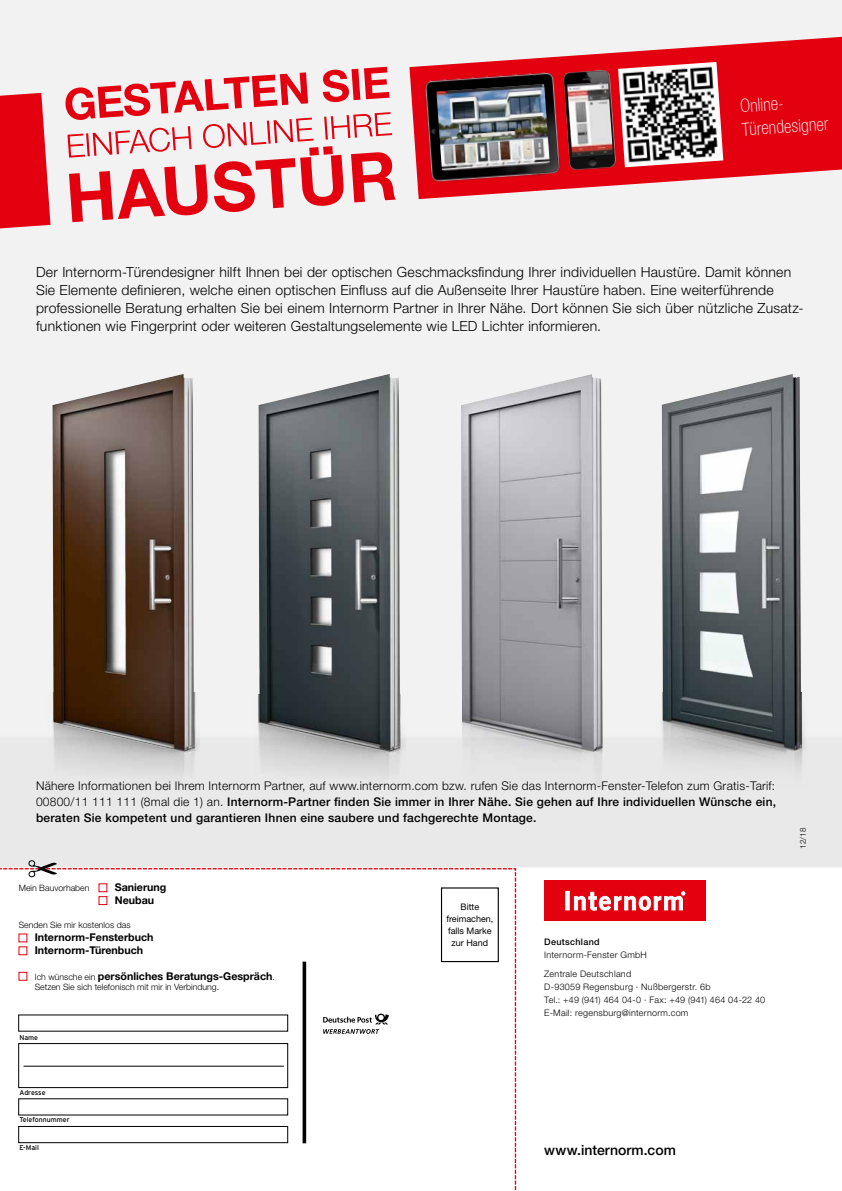
<style>
.page{position:relative;width:842px;height:1191px;background:#fff}
.page>*{position:absolute;margin:0;border:0;box-sizing:border-box;transform-origin:0 0}
.t1{font:100 condensed 18.1px/23.6px "Helvetica Neue LT Pro";color:#fff}
.t2{font:300 14px/18px "Helvetica Neue LT Pro";letter-spacing:.02em;color:#000}
.t3{font:500 14px "Helvetica Neue LT Pro";letter-spacing:.005em;color:#000}
.t4{font:500 12px/16px "Helvetica Neue LT Pro";letter-spacing:.02em;color:#000;text-align:justify}
.t5{font:700 10.7px/12.8px "Helvetica Neue LT Pro";color:#000}
.t6{font:300 9px/13px "Helvetica Neue LT Pro";letter-spacing:.03em;color:#000}
.t7{font:9px/12px "Helvetica Neue LT Pro";color:#000;text-align:center}
.t8{font:300 8.7px "Helvetica Neue LT Pro";color:#000}
.t9{font:300 8px "Helvetica Neue LT Pro";color:#000}
.t10{font:7px "Interstate";color:#000}
.s1{font-weight:300}
.s2{font-weight:300;font-size:8.7px}
.s3{font-weight:500}
</style>
<div class="page">
<div style="left:0;top:0;width:842px;height:866px;background:#f2f2f2"></div>
<svg style="left:409px;top:37px;width:433px;height:162px;fill:#e3000f"></svg>
<svg style="left:65px;top:67px;width:331px;height:155px"></svg>
<img style="left:422px;top:72px;width:141px;height:111px">
<img style="left:436px;top:84px;width:114px;height:86px">
<img style="left:618px;top:62px;width:105px;height:105px">
<img style="left:563px;top:69px;width:54px;height:102px">
<img style="left:567px;top:82px;width:46px;height:75px">
<svg style="left:0;top:93px;width:51px;height:135px;background:#e41b29"></svg>
<div style="left:0;top:734px;width:842px;height:134px;background:#e9e9e9"></div>
<img style="left:54px;top:693px;width:145px;height:83px">
<img style="left:52px;top:374px;width:142px;height:377px">
<img style="left:259px;top:694px;width:144px;height:81px">
<img style="left:258px;top:374px;width:142px;height:377px">
<img style="left:471px;top:751px;width:132px;height:20px">
<img style="left:461px;top:374px;width:142px;height:377px">
<img style="left:664px;top:692px;width:140px;height:78px">
<img style="left:662px;top:374px;width:139px;height:375px">
<svg style="left:0;top:860px;width:516px;height:331px"></svg>
<div style="left:544px;top:880px;width:162px;height:41px;background:#e3000f"></div>
<svg style="left:565px;top:891px;width:4px;height:19px"></svg>
<svg style="left:574px;top:891px;width:111px;height:19px"></svg>
<p class="t1" style="left:739px;top:94px;width:88px;rotate:-4deg">Online-<br>Türendesigner</p>
<p class="t2" style="left:36px;top:262px;width:769px">Der Internorm-Türendesigner hilft Ihnen bei der optischen Geschmacksfindung Ihrer individuellen Haustüre. Damit können Sie Elemente definieren, welche einen optischen Einfluss auf die Außenseite Ihrer Haustüre haben. Eine weiterführende professionelle Beratung erhalten Sie bei einem Internorm Partner in Ihrer Nähe. Dort können Sie sich über nützliche Zusatz&shy;funktionen wie Fingerprint oder weiteren Gestaltungselemente wie LED Lichter informieren.</p>
<p class="t4" style="left:36px;top:777px;width:742px"><span class="s1">Nähere Informationen bei Ihrem Internorm Partner, auf www.internorm.com bzw. rufen Sie das Internorm-Fenster-Telefon zum Gratis-Tarif:<br>00800/11 111 111 (8mal die 1) an.</span> Internorm-Partner finden Sie immer in Ihrer Nähe. Sie gehen auf Ihre individuellen Wünsche ein, beraten Sie kompetent und garantieren Ihnen eine saubere und fachgerechte Montage.</p>
<p class="t8" style="left:19px;top:882px;width:72px">Mein Bauvorhaben</p>
<p class="t5" style="left:115px;top:880px;width:53px">Sanierung<br>Neubau</p>
<p class="t8" style="left:19px;top:920px;width:113px">Senden Sie mir kostenlos das</p>
<p class="t5" style="left:35px;top:930px;width:120px">Internorm-Fensterbuch<br>Internorm-Türenbuch</p>
<p class="t5" style="left:35px;top:969px;width:242px"><span class="s2">Ich wünsche ein</span> persönliches Beratungs-Gespräch<span class="s2">.</span></p>
<p class="t8" style="left:35px;top:981px;width:186px">Setzen Sie sich telefonisch mit mir in Verbindung.</p>
<p class="t10" style="left:19px;top:1033px;width:20px">Name</p>
<p class="t10" style="left:19px;top:1088px;width:28px">Adresse</p>
<p class="t10" style="left:19px;top:1115px;width:52px">Telefonnummer</p>
<p class="t10" style="left:19px;top:1143px;width:21px">E-Mail</p>
<p class="t7" style="left:446px;top:900px;width:49px">Bitte freimachen, falls Marke zur Hand</p>
<p class="t6" style="left:544px;top:935px;width:104px"><span class="s3">Deutschland<br></span>Internorm-Fenster GmbH</p>
<p class="t6" style="left:544px;top:966px;width:222px">Zentrale Deutschland<br>D-93059 Regensburg · Nußbergerstr. 6b<br>Tel.: +49 (941) 464 04-0 · Fax: +49 (941) 464 04-22 40<br>E-Mail: regensburg@internorm.com</p>
<p class="t3" style="left:544px;top:1141px;width:133px">www.internorm.com</p>
<p class="t9" style="left:798px;top:849px;width:23px;rotate:-90deg">12/18</p>
</div>
